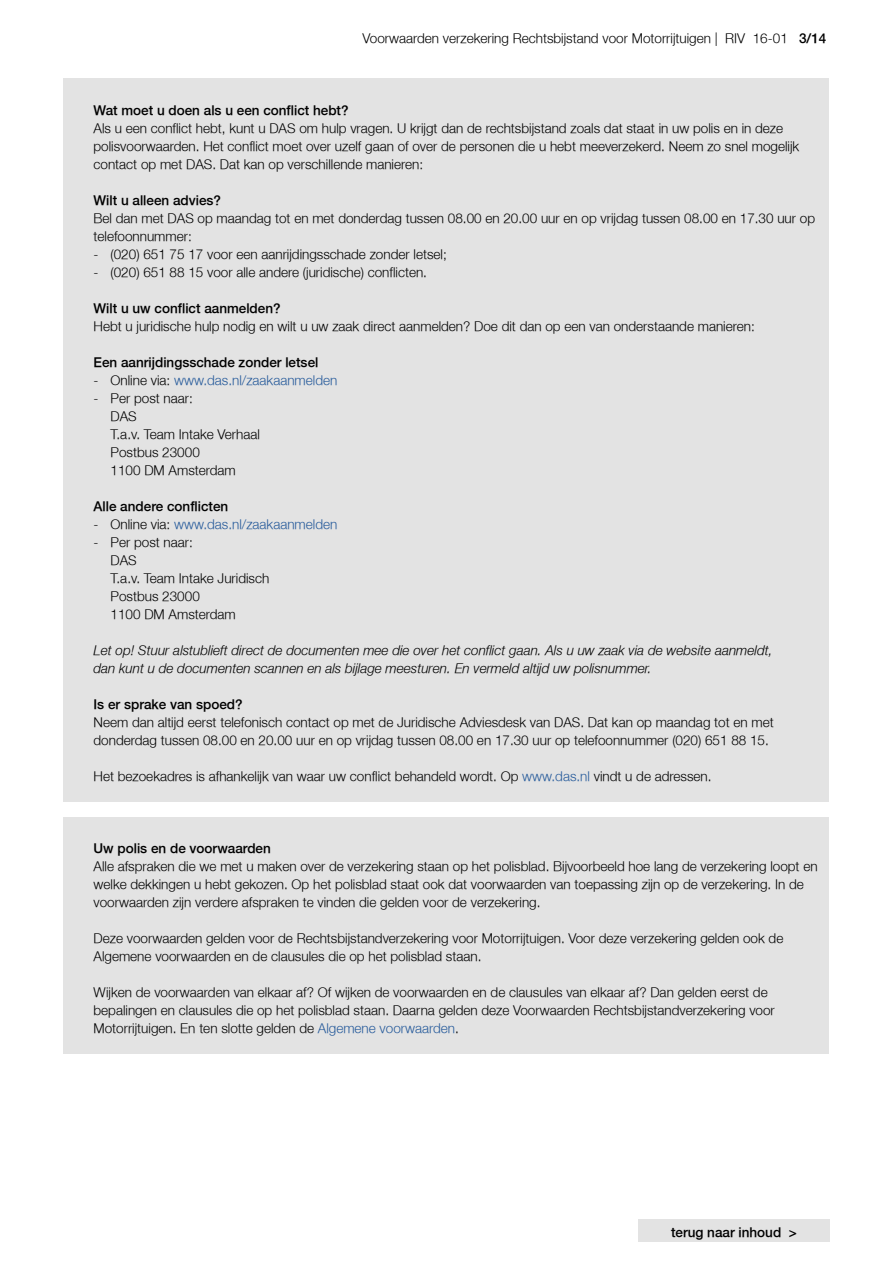
<style>
.page{position:relative;width:893px;height:1263px;background:#fff}
.page>*{position:absolute;margin:0;border:0;box-sizing:border-box;transform-origin:0 0}
.t1{font:300 13.5px/18px "Fortis Helvetica";color:#000}
.t2{font:300 13.5px "Fortis Helvetica";color:#000}
.t3{font:italic 300 13.5px/18px "Fortis Helvetica";color:#000}
.t4{font:300 13.5px "Fortis Helvetica";color:#275b9b}
.s1{font-style:inherit}
.s2{color:#000}
.s3{color:#275b9b}
</style>
<div class="page">
<div style="left:638px;top:1219px;width:192px;height:23px;background:#e3e3e3"></div>
<div style="left:64px;top:79px;width:765px;height:20px;background:#e3e3e3"></div>
<div style="left:64px;top:97px;width:765px;height:21px;background:#e3e3e3"></div>
<div style="left:64px;top:115px;width:765px;height:56px;background:#e3e3e3"></div>
<div style="left:64px;top:169px;width:765px;height:20px;background:#e3e3e3"></div>
<div style="left:64px;top:187px;width:765px;height:21px;background:#e3e3e3"></div>
<div style="left:64px;top:205px;width:765px;height:38px;background:#e3e3e3"></div>
<div style="left:64px;top:241px;width:765px;height:20px;background:#e3e3e3"></div>
<div style="left:64px;top:259px;width:765px;height:20px;background:#e3e3e3"></div>
<div style="left:64px;top:277px;width:765px;height:20px;background:#e3e3e3"></div>
<div style="left:64px;top:295px;width:765px;height:21px;background:#e3e3e3"></div>
<div style="left:64px;top:313px;width:765px;height:20px;background:#e3e3e3"></div>
<div style="left:64px;top:331px;width:765px;height:20px;background:#e3e3e3"></div>
<div style="left:64px;top:349px;width:765px;height:21px;background:#e3e3e3"></div>
<div style="left:64px;top:367px;width:765px;height:20px;background:#e3e3e3"></div>
<div style="left:64px;top:385px;width:765px;height:92px;background:#e3e3e3"></div>
<div style="left:64px;top:475px;width:765px;height:20px;background:#e3e3e3"></div>
<div style="left:64px;top:493px;width:765px;height:21px;background:#e3e3e3"></div>
<div style="left:64px;top:511px;width:765px;height:20px;background:#e3e3e3"></div>
<div style="left:64px;top:529px;width:765px;height:92px;background:#e3e3e3"></div>
<div style="left:64px;top:619px;width:765px;height:20px;background:#e3e3e3"></div>
<div style="left:64px;top:637px;width:765px;height:38px;background:#e3e3e3"></div>
<div style="left:64px;top:673px;width:765px;height:20px;background:#e3e3e3"></div>
<div style="left:64px;top:691px;width:765px;height:21px;background:#e3e3e3"></div>
<div style="left:64px;top:709px;width:765px;height:38px;background:#e3e3e3"></div>
<div style="left:64px;top:745px;width:765px;height:20px;background:#e3e3e3"></div>
<div style="left:64px;top:763px;width:765px;height:20px;background:#e3e3e3"></div>
<div style="left:64px;top:781px;width:765px;height:20px;background:#e3e3e3"></div>
<div style="left:64px;top:817px;width:765px;height:20px;background:#e3e3e3"></div>
<div style="left:64px;top:835px;width:765px;height:21px;background:#e3e3e3"></div>
<div style="left:64px;top:853px;width:765px;height:56px;background:#e3e3e3"></div>
<div style="left:64px;top:907px;width:765px;height:20px;background:#e3e3e3"></div>
<div style="left:64px;top:925px;width:765px;height:38px;background:#e3e3e3"></div>
<div style="left:64px;top:961px;width:765px;height:20px;background:#e3e3e3"></div>
<div style="left:64px;top:979px;width:765px;height:56px;background:#e3e3e3"></div>
<div style="left:64px;top:1033px;width:765px;height:20px;background:#e3e3e3"></div>
<p class="t1" style="left:363px;top:29px;width:465px">Voorwaarden verzekering Rechtsbijstand voor Motorrijtuigen | RIV 16-01 <span class="s1">3/14</span></p>
<p class="t2" style="left:94px;top:102px;width:257px">Wat moet u doen als u een conflict hebt?</p>
<p class="t1" style="left:94px;top:119px;width:707px">Als u een conflict hebt, kunt u DAS om hulp vragen. U krijgt dan de rechtsbijstand zoals dat staat in uw polis en in deze polisvoorwaarden. Het conflict moet over uzelf gaan of over de personen die u hebt meeverzekerd. Neem zo snel mogelijk contact op met DAS. Dat kan op verschillende manieren:</p>
<p class="t2" style="left:94px;top:192px;width:129px">Wilt u alleen advies?</p>
<p class="t1" style="left:94px;top:209px;width:723px">Bel dan met DAS op maandag tot en met donderdag tussen 08.00 en 20.00 uur en op vrijdag tussen 08.00 en 17.30 uur op telefoonnummer:</p>
<p class="t1" style="left:94px;top:245px;width:355px">- (020) 651 75 17 voor een aanrijdingsschade zonder letsel;</p>
<p class="t1" style="left:94px;top:263px;width:335px">- (020) 651 88 15 voor alle andere (juridische) conflicten.</p>
<p class="t2" style="left:94px;top:300px;width:189px">Wilt u uw conflict aanmelden?</p>
<p class="t1" style="left:94px;top:317px;width:663px">Hebt u juridische hulp nodig en wilt u uw zaak direct aanmelden? Doe dit dan op een van onderstaande manieren:</p>
<p class="t2" style="left:94px;top:354px;width:226px">Een aanrijdingsschade zonder letsel</p>
<p class="t4" style="left:94px;top:371px;width:245px"><span class="s2">- Online via:</span> www.das.nl/zaakaanmelden</p>
<p class="t1" style="left:111px;top:389px;width:151px;text-indent:-17px">- Per post naar:<br>DAS<br>T.a.v. Team Intake Verhaal<br>Postbus 23000<br>1100 DM Amsterdam</p>
<p class="t2" style="left:94px;top:498px;width:136px">Alle andere conflicten</p>
<p class="t4" style="left:94px;top:515px;width:245px"><span class="s2">- Online via:</span> www.das.nl/zaakaanmelden</p>
<p class="t1" style="left:111px;top:533px;width:160px;text-indent:-17px">- Per post naar:<br>DAS<br>T.a.v. Team Intake Juridisch<br>Postbus 23000<br>1100 DM Amsterdam</p>
<p class="t3" style="left:94px;top:641px;width:680px">Let op! Stuur alstublieft direct de documenten mee die over het conflict gaan. Als u uw zaak via de website aanmeldt, dan kunt u de documenten scannen en als bijlage meesturen. En vermeld altijd uw polisnummer.</p>
<p class="t2" style="left:94px;top:696px;width:151px">Is er sprake van spoed?</p>
<p class="t1" style="left:94px;top:713px;width:682px">Neem dan altijd eerst telefonisch contact op met de Juridische Adviesdesk van DAS. Dat kan op maandag tot en met donderdag tussen 08.00 en 20.00 uur en op vrijdag tussen 08.00 en 17.30 uur op telefoonnummer (020) 651 88 15.</p>
<p class="t1" style="left:94px;top:767px;width:619px">Het bezoekadres is afhankelijk van waar uw conflict behandeld wordt. Op <span class="s3">www.das.nl</span> vindt u de adressen.</p>
<p class="t2" style="left:94px;top:840px;width:179px">Uw polis en de voorwaarden</p>
<p class="t1" style="left:94px;top:857px;width:725px">Alle afspraken die we met u maken over de verzekering staan op het polisblad. Bijvoorbeeld hoe lang de verzekering loopt en welke dekkingen u hebt gekozen. Op het polisblad staat ook dat voorwaarden van toepassing zijn op de verzekering. In de voorwaarden zijn verdere afspraken te vinden die gelden voor de verzekering.</p>
<p class="t1" style="left:94px;top:929px;width:691px">Deze voorwaarden gelden voor de Rechtsbijstandverzekering voor Motorrijtuigen. Voor deze verzekering gelden ook de<br>Algemene voorwaarden en de clausules die op het polisblad staan.</p>
<p class="t1" style="left:94px;top:983px;width:683px">Wijken de voorwaarden van elkaar af? Of wijken de voorwaarden en de clausules van elkaar af? Dan gelden eerst de bepalingen en clausules die op het polisblad staan. Daarna gelden deze Voorwaarden Rechtsbijstandverzekering voor<br>Motorrijtuigen. En ten slotte gelden de <span class="s3">Algemene voorwaarden</span>.</p>
<p class="t2" style="left:671px;top:1224px;width:127px">terug naar inhoud &gt;</p>
</div>
